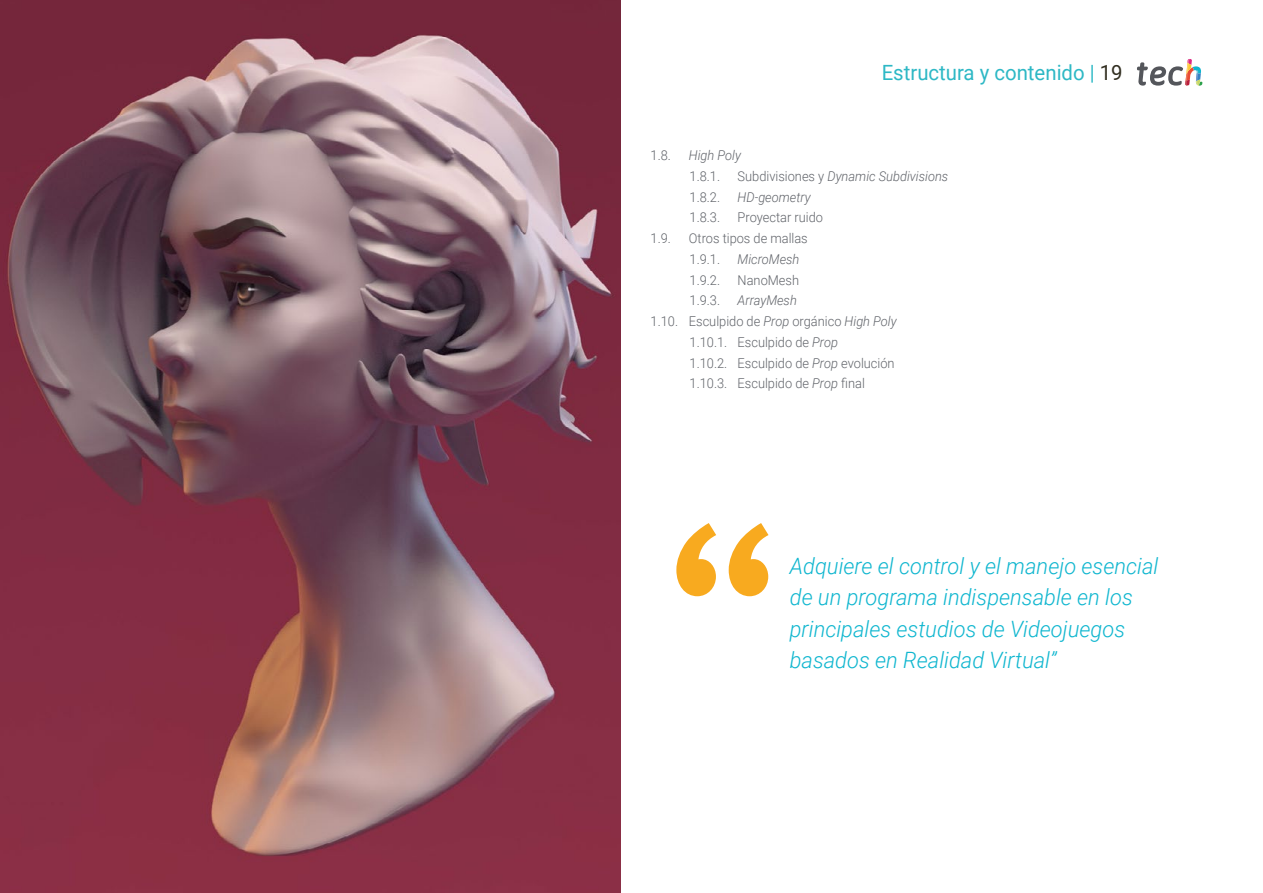
<style>
.page{position:relative;width:1263px;height:893px;background:#fff}
.page>*{position:absolute;margin:0;border:0;box-sizing:border-box;transform-origin:0 0}
.t1{font:italic 300 22.5px/31.5px "Roboto";color:#0fb6cf}
.t2{font:21px "Roboto";color:#2db8c5}
.t3{font:300 13.5px/20.7px "Roboto";color:#61646a;scale:.95 1}
.t4{font:italic 300 13.5px "Roboto";color:#61646a;scale:.95 1}
.s1{color:#312e20}
.s2{font-style:normal}
.s3{font-style:italic}
</style>
<div class="page">
<svg style="left:676px;top:523px;width:92px;height:73px"></svg>
<svg style="left:1137px;top:59px;width:65px;height:27px"></svg>
<img style="left:0;top:0;width:621px;height:893px">
<h2 class="t2" style="left:882px;top:57px;width:242px">Estructura y contenido | <span class="s1">19</span></h2>
<p class="t3" style="left:651px;top:144px;width:23px">1.8.</p>
<p class="t4" style="left:689px;top:146px;width:56px">High Poly</p>
<p class="t3" style="left:690px;top:165px;width:34px">1.8.1.</p>
<p class="t4" style="left:738px;top:167px;width:223px"><span class="s2">Subdivisiones y</span> Dynamic Subdivisions</p>
<p class="t3" style="left:690px;top:186px;width:34px">1.8.2.</p>
<p class="t4" style="left:738px;top:187px;width:78px">HD-geometry</p>
<p class="t3" style="left:690px;top:207px;width:34px">1.8.3.</p>
<p class="t3" style="left:738px;top:207px;width:91px">Proyectar ruido</p>
<p class="t3" style="left:651px;top:227px;width:23px">1.9.</p>
<p class="t3" style="left:689px;top:227px;width:127px">Otros tipos de mallas<br>1.9.1.</p>
<p class="t4" style="left:738px;top:250px;width:67px">MicroMesh</p>
<p class="t3" style="left:690px;top:269px;width:34px">1.9.2.</p>
<p class="t3" style="left:738px;top:269px;width:66px">NanoMesh</p>
<p class="t3" style="left:690px;top:290px;width:34px">1.9.3.</p>
<p class="t4" style="left:738px;top:291px;width:64px">ArrayMesh</p>
<p class="t3" style="left:651px;top:310px;width:261px">1.10. Esculpido de <span class="s3">Prop</span> orgánico <span class="s3">High Poly</span></p>
<p class="t3" style="left:690px;top:331px;width:158px">1.10.1. Esculpido de <span class="s3">Prop</span></p>
<p class="t3" style="left:690px;top:352px;width:217px">1.10.2. Esculpido de <span class="s3">Prop</span> evolución</p>
<p class="t3" style="left:690px;top:373px;width:186px">1.10.3. Esculpido de <span class="s3">Prop</span> final</p>
<h1 class="t1" style="left:790px;top:549px;width:370px">Adquiere el control y el manejo esencial de un programa indispensable en los principales estudios de Videojuegos basados en Realidad Virtual”</h1>
</div>
